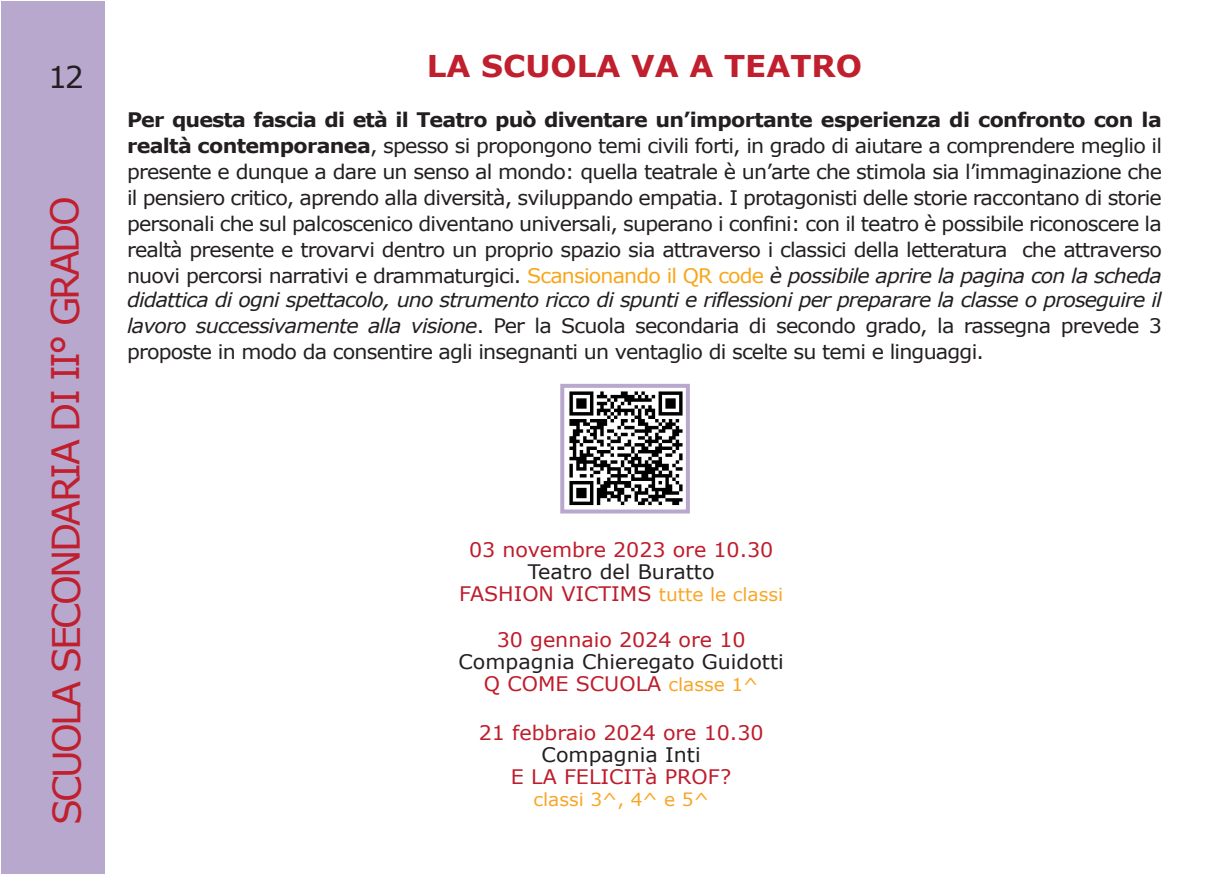
<style>
.page{position:relative;width:1225px;height:874px;background:#fff}
.page>*{position:absolute;margin:0;border:0;box-sizing:border-box;transform-origin:0 0}
.t1{font:38px "Verdana";letter-spacing:-.08em;color:#c01f2e}
.t2{font:700 30px "Verdana";color:#c01f2d}
.t3{font:30px "Verdana";color:#231f20}
.t4{font:20px/26px "Verdana";letter-spacing:-.04em;color:#231f20;text-align:justify}
.t5{font:20px/22px "Verdana";color:#231f20;text-align:center}
.t6{font:20px "Verdana";color:#be1d2c}
.t7{font:18px "Verdana";color:#f9a626}
.s1{font-weight:700}
.s2{color:#f8a61b}
.s3{font-style:italic}
.s4{color:#be1d2c}
.s5{font-size:18px;color:#f9a626}
</style>
<div class="page">
<div style="left:1px;top:1px;width:103px;height:872px;background:#b9a8ce"></div>
<div style="left:560px;top:383px;width:130px;height:130px;border:4px solid #b9a8cd"></div>
<img style="left:569px;top:391px;width:114px;height:115px">
<h2 class="t3" style="left:48px;top:56px;width:37px">12</h2>
<h1 class="t1" style="left:40px;top:824px;width:630px;rotate:-90deg">SCUOLA SECONDARIA DI II° GRADO</h1>
<h2 class="t2" style="left:427px;top:44px;width:437px">LA SCUOLA VA A TEATRO</h2>
<p class="t4" style="left:127px;top:106px;width:1036px"><span class="s1">Per questa fascia di età il Teatro può diventare un’importante esperienza di confronto con la realtà contemporanea</span>, spesso si propongono temi civili forti, in grado di aiutare a comprendere meglio il presente e dunque a dare un senso al mondo: quella teatrale è un’arte che stimola sia l’immaginazione che il pensiero critico, aprendo alla diversità, sviluppando empatia. I protagonisti delle storie raccontano di storie personali che sul palcoscenico diventano universali, superano i confini: con il teatro è possibile riconoscere la realtà presente e trovarvi dentro un proprio spazio sia attraverso i classici della letteratura che attraverso nuovi percorsi narrativi e drammaturgici. <span class="s2">Scansionando il QR code</span> <span class="s3">è possibile aprire la pagina con la scheda</span></p>
<p class="t4" style="left:127px;top:286px;width:1036px"><span class="s3">didattica di ogni spettacolo, uno strumento ricco di spunti e riflessioni per preparare la classe o proseguire il lavoro successivamente alla visione</span>. Per la Scuola secondaria di secondo grado, la rassegna prevede 3 proposte in modo da consentire agli insegnanti un ventaglio di scelte su temi e linguaggi.</p>
<p class="t6" style="left:469px;top:535px;width:306px">03 novembre 2023 ore 10.30</p>
<p class="t5" style="left:459px;top:560px;width:325px">Teatro del Buratto<br><span class="s4">FASHION VICTIMS</span> <span class="s5">tutte le classi</span></p>
<p class="t6" style="left:497px;top:625px;width:250px">30 gennaio 2024 ore 10</p>
<p class="t5" style="left:458px;top:650px;width:327px">Compagnia Chieregato Guidotti<br><span class="s4">Q COME SCUOLA</span> <span class="s5">classe 1^</span></p>
<p class="t6" style="left:479px;top:719px;width:286px">21 febbraio 2024 ore 10.30</p>
<p class="t5" style="left:541px;top:743px;width:161px">Compagnia Inti</p>
<p class="t6" style="left:511px;top:763px;width:222px">E LA FELICITà PROF?</p>
<p class="t7" style="left:533px;top:787px;width:177px">classi 3^, 4^ e 5^</p>
</div>
